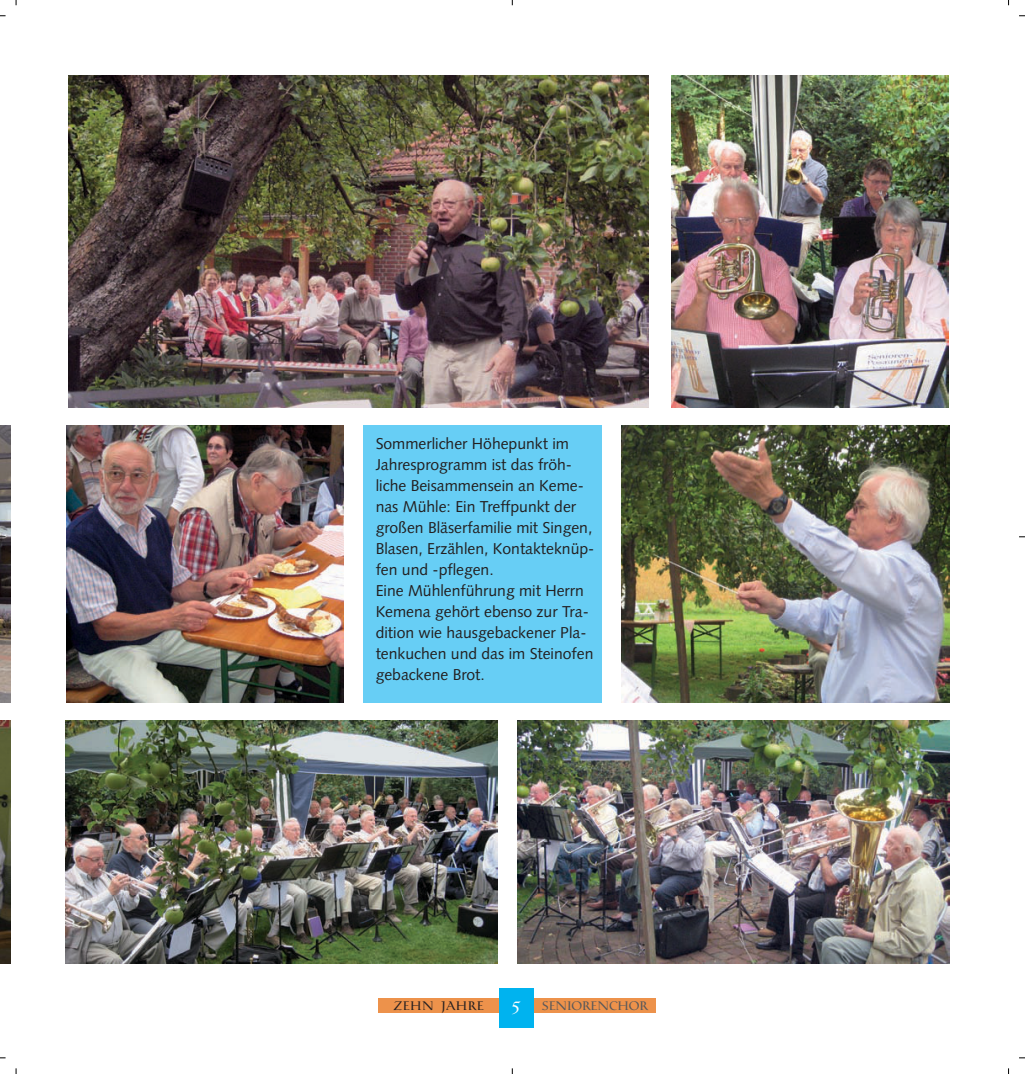
<style>
.page{position:relative;width:1025px;height:1074px;background:#fff}
.page>*{position:absolute;margin:0;border:0;box-sizing:border-box;transform-origin:0 0}
.t1{font:15.75px/21px "Syntax";color:#231f20}
.t2{font:12.25px "Catull Expert BQ Regular Os F";letter-spacing:.02em;color:#57585a}
.t3{font:12.25px "Catull Expert BQ Regular Os F";letter-spacing:.09em;color:#231f20}
.s1{font-family:"Catull BQ";font-size:17.5px;color:#fff}
</style>
<div class="page">
<img style="left:0;top:0;width:1025px;height:1074px">
<p class="t1" style="left:376px;top:435px;width:220px">Sommerlicher Höhepunkt im<br>Jahresprogramm ist das fröh&shy;liche Beisammensein an Keme&shy;nas Mühle: Ein Treffpunkt der großen Bläserfamilie mit Singen,<br>Blasen, Erzählen, Kontakteknüp&shy;fen und -pflegen.<br>Eine Mühlenführung mit Herrn<br>Kemena gehört ebenso zur Tra&shy;dition wie hausgebackener Pla&shy;tenkuchen und das im Steinofen gebackene Brot.</p>
<p class="t3" style="left:393px;top:998px;width:91px">ZEHN JAHRE</p>
<p class="t2" style="left:511px;top:998px;width:138px"><span class="s1">5</span> SENIORENCHOR</p>
</div>
